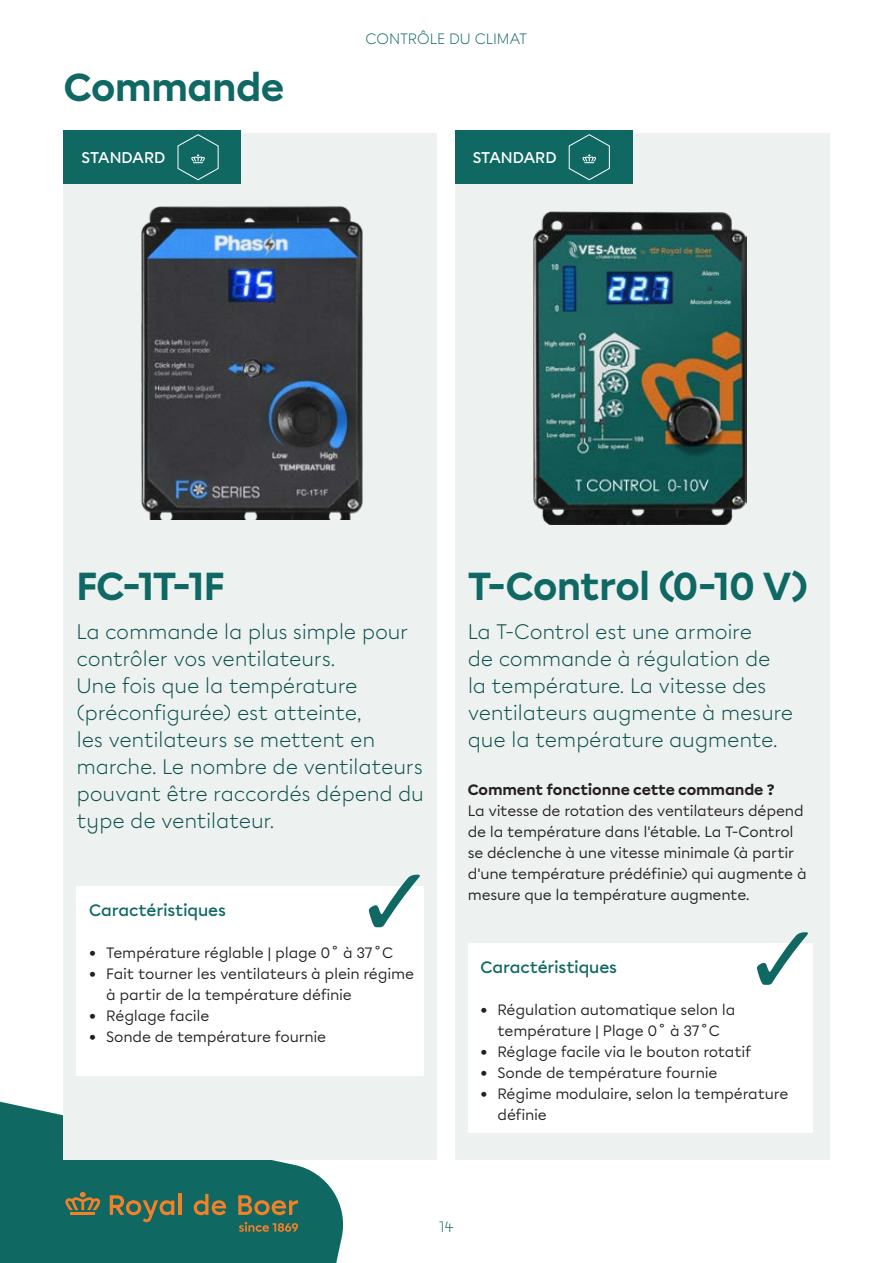
<style>
.page{position:relative;width:893px;height:1263px;background:#fff}
.page>*{position:absolute;margin:0;border:0;box-sizing:border-box;transform-origin:0 0}
.t1{font:700 39px "Chromatica";letter-spacing:-.02em;color:#0f6863}
.t2{font:300 21px/27px "Chromatica";letter-spacing:-.02em;color:#084e4a}
.t3{font:500 16.5px "Chromatica";letter-spacing:-.015em;color:#106863}
.t4{font:500 15.6px "Chromatica";letter-spacing:-.01em;color:#fff}
.t5{font:15px/21px "Chromatica";letter-spacing:-.02em;color:#231f20}
.t6{font:700 15px "Chromatica";letter-spacing:-.01em;color:#231f20}
.t7{font:300 15px "Chromatica";letter-spacing:-.01em;color:#106863}
</style>
<div class="page">
<svg style="left:0;top:1076px;width:349px;height:187px;background:#2a7874"></svg>
<hr style="left:178px;top:1194px;width:4px;height:21px;background:#f48028">
<svg style="left:194px;top:1194px;width:32px;height:21px"></svg>
<svg style="left:238px;top:1195px;width:60px;height:20px"></svg>
<svg style="left:65px;top:1192px;width:35px;height:18px"></svg>
<hr style="left:70px;top:1212px;width:25px;height:3px;background:#f48028">
<svg style="left:110px;top:1195px;width:64px;height:27px;background:#576f50"></svg>
<svg style="left:239px;top:1222px;width:59px;height:10px"></svg>
<div style="left:64px;top:133px;width:373px;height:1026px;background:#edf1f0"></div>
<div style="left:455px;top:133px;width:374px;height:1026px;background:#edf1f0"></div>
<img style="left:142px;top:207px;width:220px;height:313px">
<div style="left:455px;top:130px;width:177px;height:54px;background:#106863"></div>
<svg style="left:568px;top:134px;width:42px;height:47px"></svg>
<div style="left:64px;top:130px;width:177px;height:54px;background:#106863"></div>
<svg style="left:177px;top:134px;width:42px;height:47px"></svg>
<img style="left:533px;top:211px;width:213px;height:313px">
<div style="left:77px;top:886px;width:347px;height:189px;background:#fff"></div>
<svg style="left:369px;top:875px;width:51px;height:52px"></svg>
<div style="left:468px;top:943px;width:344px;height:190px;background:#fff"></div>
<svg style="left:757px;top:932px;width:51px;height:53px"></svg>
<h1 class="t1" style="left:64px;top:61px;width:222px">Commande</h1>
<p class="t7" style="left:366px;top:29px;width:163px">CONTRÔLE DU CLIMAT</p>
<p class="t4" style="left:82px;top:147px;width:85px">STANDARD</p>
<p class="t4" style="left:473px;top:147px;width:85px">STANDARD</p>
<h1 class="t1" style="left:77px;top:559px;width:150px">FC-1T-1F</h1>
<p class="t2" style="left:77px;top:618px;width:349px">La commande la plus simple pour contrôler vos ventilateurs.<br>Une fois que la température (préconfigurée) est atteinte,<br>les ventilateurs se mettent en marche. Le nombre de ventilateurs pouvant être raccordés dépend du type de ventilateur.</p>
<p class="t3" style="left:89px;top:899px;width:138px">Caractéristiques</p>
<p class="t5" style="left:89px;top:942px;width:305px">• Température réglable | plage 0˚ à 37˚C</p>
<p class="t5" style="left:106px;top:963px;width:309px;text-indent:-17px">• Fait tourner les ventilateurs à plein régime à partir de la température définie</p>
<p class="t5" style="left:89px;top:1005px;width:122px">• Réglage facile</p>
<p class="t5" style="left:89px;top:1026px;width:238px">• Sonde de température fournie</p>
<h1 class="t1" style="left:468px;top:559px;width:342px">T-Control (0-10 V)</h1>
<h2 class="t2" style="left:468px;top:618px;width:327px">La T-Control est une armoire<br>de commande à régulation de la température. La vitesse des ventilateurs augmente à mesure que la température augmente.</h2>
<p class="t6" style="left:468px;top:780px;width:308px">Comment fonctionne cette commande ?</p>
<p class="t5" style="left:468px;top:801px;width:340px">La vitesse de rotation des ventilateurs dépend de la température dans l'étable. La T-Control se déclenche à une vitesse minimale (à partir d'une température prédéfinie) qui augmente à mesure que la température augmente.</p>
<p class="t3" style="left:480px;top:957px;width:138px">Caractéristiques</p>
<p class="t5" style="left:480px;top:999px;width:256px;text-align:center">• Régulation automatique selon la température | Plage 0˚ à 37˚C</p>
<p class="t5" style="left:480px;top:1041px;width:272px">• Réglage facile via le bouton rotatif</p>
<p class="t5" style="left:480px;top:1062px;width:238px">• Sonde de température fournie</p>
<p class="t5" style="left:497px;top:1083px;width:292px;text-indent:-17px">• Régime modulaire, selon la température définie</p>
<p class="t7" style="left:439px;top:1218px;width:17px">14</p>
</div>
